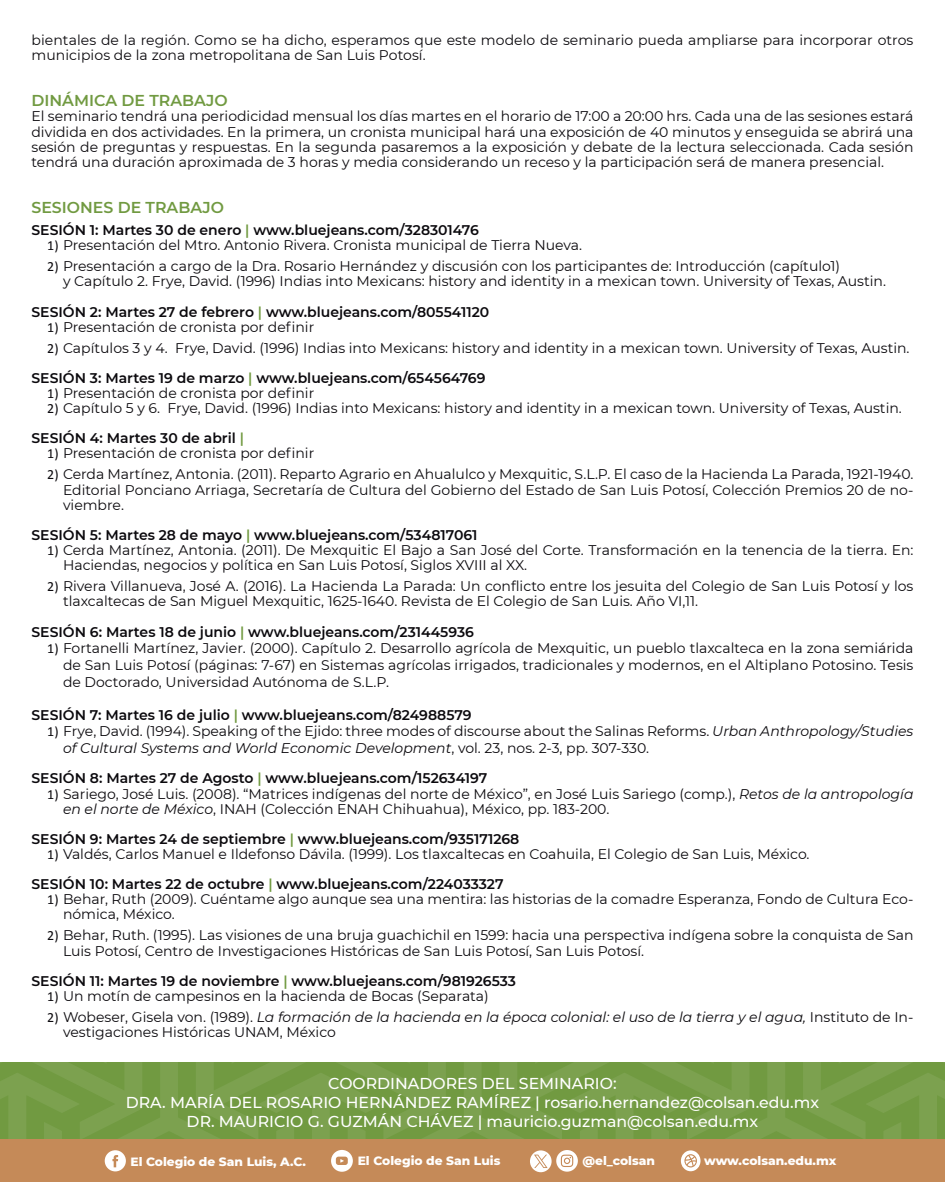
<style>
.page{position:relative;width:945px;height:1182px;background:#fff}
.page>*{position:absolute;margin:0;border:0;box-sizing:border-box;transform-origin:0 0}
.t1{font:500 15.75px/18.9px "Montserrat";color:#fff;text-align:center}
.t2{font:600 15.75px "Montserrat";color:#719a41}
.t3{font:14px/15.1px "Montserrat";color:#0b090d}
.t4{font:600 14px "Montserrat";color:#0b090d}
.t5{font:800 12.25px "Montserrat";color:#fff}
.s1{color:#719a41}
.s2{font-family:"Calibri"}
.s3{font-weight:600}
.s4{font-weight:600;color:#719a41}
.s5{font-style:italic}
</style>
<div class="page">
<img style="left:0;top:1062px;width:945px;height:77px">
<div style="left:0;top:1139px;width:945px;height:42px;background:#c58a58"></div>
<svg style="left:105px;top:1150px;width:21px;height:21px"></svg>
<svg style="left:556px;top:1150px;width:22px;height:21px"></svg>
<svg style="left:681px;top:1150px;width:20px;height:21px"></svg>
<svg style="left:331px;top:1149px;width:22px;height:22px"></svg>
<svg style="left:336px;top:1156px;width:12px;height:8px"></svg>
<svg style="left:530px;top:1150px;width:22px;height:21px"></svg>
<svg style="left:534px;top:1154px;width:14px;height:13px"></svg>
<p class="t3" style="left:32px;top:32px;width:884px">bientales de la región. Como se ha dicho, esperamos que este modelo de seminario pueda ampliarse para incorporar otros municipios de la zona metropolitana de San Luis Potosí.</p>
<p class="t2" style="left:32px;top:90px;width:198px">DINÁMICA DE TRABAJO</p>
<p class="t3" style="left:32px;top:108px;width:884px;text-align:justify">El seminario tendrá una periodicidad mensual los días martes en el horario de 17:00 a 20:00 hrs. Cada una de las sesiones estará dividida en dos actividades. En la primera, un cronista municipal hará una exposición de 40 minutos y enseguida se abrirá una sesión de preguntas y respuestas. En la segunda pasaremos a la exposición y debate de la lectura seleccionada. Cada sesión tendrá una duración aproximada de 3 horas y media considerando un receso y la participación será de manera presencial.</p>
<p class="t2" style="left:32px;top:196px;width:194px">SESIONES DE TRABAJO</p>
<p class="t4" style="left:32px;top:220px;width:449px">SESIÓN 1: Martes 30 de enero <span class="s1">|</span> www.bluejeans.com/328301476</p>
<p class="t3" style="left:47px;top:237px;width:536px"><span class="s2">1)</span> Presentación del Mtro. Antonio Rivera. Cronista municipal de Tierra Nueva.</p>
<p class="t3" style="left:63px;top:258px;width:825px;text-indent:-16px"><span class="s2">2)</span> Presentación a cargo de la Dra. Rosario Hernández y discusión con los participantes de: Introducción (capítulo1)<br>y Capítulo 2. Frye, David. (1996) Indias into Mexicans: history and identity in a mexican town. University of Texas, Austin.</p>
<p class="t4" style="left:32px;top:301px;width:459px">SESIÓN 2: Martes 27 de febrero <span class="s1">|</span> www.bluejeans.com/805541120</p>
<p class="t3" style="left:47px;top:318px;width:269px"><span class="s2">1)</span> Presentación de cronista por definir</p>
<p class="t3" style="left:32px;top:332px;width:880px;line-height:30.2px;text-indent:16px"><span class="s2">2)</span> Capítulos 3 y 4. Frye, David. (1996) Indias into Mexicans: history and identity in a mexican town. University of Texas, Austin.<br><span class="s3">SESIÓN 3: Martes 19 de marzo</span> <span class="s4">|</span> <span class="s3">www.bluejeans.com/654564769</span></p>
<p class="t3" style="left:47px;top:385px;width:269px"><span class="s2">1)</span> Presentación de cronista por definir</p>
<p class="t3" style="left:32px;top:392px;width:872px;line-height:30.2px;text-indent:16px"><span class="s2">2)</span> Capítulo 5 y 6. Frye, David. (1996) Indias into Mexicans: history and identity in a mexican town. University of Texas, Austin.<br><span class="s3">SESIÓN 4: Martes 30 de abril</span> <span class="s4">|</span></p>
<p class="t3" style="left:47px;top:445px;width:269px"><span class="s2">1)</span> Presentación de cronista por definir</p>
<p class="t3" style="left:63px;top:466px;width:852px;text-align:justify;text-indent:-16px"><span class="s2">2)</span> Cerda Martínez, Antonia. (2011). Reparto Agrario en Ahualulco y Mexquitic, S.L.P. El caso de la Hacienda La Parada, 1921-1940.<br>Editorial Ponciano Arriaga, Secretaría de Cultura del Gobierno del Estado de San Luis Potosí, Colección Premios 20 de no&shy;viembre.</p>
<p class="t4" style="left:32px;top:525px;width:448px">SESIÓN 5: Martes 28 de mayo <span class="s1">|</span> www.bluejeans.com/534817061</p>
<p class="t3" style="left:63px;top:542px;width:852px;text-indent:-16px"><span class="s2">1)</span> Cerda Martínez, Antonia. (2011). De Mexquitic El Bajo a San José del Corte. Transformación en la tenencia de la tierra. En:<br>Haciendas, negocios y política en San Luis Potosí, Siglos XVIII al XX.</p>
<p class="t3" style="left:63px;top:578px;width:852px;text-indent:-16px"><span class="s2">2)</span> Rivera Villanueva, José A. (2016). La Hacienda La Parada: Un conflicto entre los jesuita del Colegio de San Luis Potosí y los tlaxcaltecas de San Miguel Mexquitic, 1625-1640. Revista de El Colegio de San Luis. Año VI,11.</p>
<p class="t4" style="left:32px;top:621px;width:444px">SESIÓN 6: Martes 18 de junio <span class="s1">|</span> www.bluejeans.com/231445936</p>
<p class="t3" style="left:63px;top:639px;width:852px;line-height:16.8px;text-align:justify;text-indent:-16px"><span class="s2">1)</span> Fortanelli Martínez, Javier. (2000). Capítulo 2. Desarrollo agrícola de Mexquitic, un pueblo tlaxcalteca en la zona semiárida de San Luis Potosí (páginas: 7-67) en Sistemas agrícolas irrigados, tradicionales y modernos, en el Altiplano Potosino. Tesis de Doctorado, Universidad Autónoma de S.L.P.</p>
<p class="t4" style="left:32px;top:704px;width:442px">SESIÓN 7: Martes 16 de julio <span class="s1">|</span> www.bluejeans.com/824988579</p>
<p class="t3" style="left:63px;top:722px;width:852px;line-height:16.8px;text-indent:-16px"><span class="s2">1)</span> Frye, David. (1994). Speaking of the Ejido: three modes of discourse about the Salinas Reforms. <span class="s5">Urban Anthropology/Studies of Cultural Systems and World Economic Development</span>, vol. 23, nos. 2-3, pp. 307-330.</p>
<p class="t4" style="left:32px;top:768px;width:457px">SESIÓN 8: Martes 27 de Agosto <span class="s1">|</span> www.bluejeans.com/152634197</p>
<p class="t3" style="left:63px;top:785px;width:852px;text-indent:-16px"><span class="s2">1)</span> Sariego, José Luis. (2008). “Matrices indígenas del norte de México”, en José Luis Sariego (comp.), <span class="s5">Retos de la antropología en el norte de México</span>, INAH (Colección ENAH Chihuahua), México, pp. 183-200.</p>
<p class="t4" style="left:32px;top:828px;width:489px">SESIÓN 9: Martes 24 de septiembre <span class="s1">|</span> www.bluejeans.com/935171268</p>
<p class="t3" style="left:32px;top:838px;width:780px;line-height:30.2px;text-indent:16px"><span class="s2">1)</span> Valdés, Carlos Manuel e Ildefonso Dávila. (1999). Los tlaxcaltecas en Coahuila, El Colegio de San Luis, México.<br><span class="s3">SESIÓN 10: Martes 22 de octubre</span> <span class="s4">|</span> <span class="s3">www.bluejeans.com/224033327</span></p>
<p class="t3" style="left:63px;top:891px;width:852px;text-indent:-16px"><span class="s2">1)</span> Behar, Ruth (2009). Cuéntame algo aunque sea una mentira: las historias de la comadre Esperanza, Fondo de Cultura Eco&shy;nómica, México.</p>
<p class="t3" style="left:63px;top:927px;width:852px;text-indent:-16px"><span class="s2">2)</span> Behar, Ruth. (1995). Las visiones de una bruja guachichil en 1599: hacia una perspectiva indígena sobre la conquista de San<br>Luis Potosí, Centro de Investigaciones Históricas de San Luis Potosí, San Luis Potosí.</p>
<p class="t4" style="left:32px;top:970px;width:486px">SESIÓN 11: Martes 19 de noviembre <span class="s1">|</span> www.bluejeans.com/981926533</p>
<p class="t3" style="left:47px;top:987px;width:443px"><span class="s2">1)</span> Un motín de campesinos en la hacienda de Bocas (Separata)</p>
<p class="t3" style="left:63px;top:1008px;width:852px;text-indent:-16px"><span class="s2">2)</span> Wobeser, Gisela von. (1989). <span class="s5">La formación de la hacienda en la época colonial: el uso de la tierra y el agua,</span> Instituto de In&shy;vestigaciones Históricas UNAM, México</p>
<p class="t1" style="left:126px;top:1073px;width:695px">COORDINADORES DEL SEMINARIO:<br>DRA. MARÍA DEL ROSARIO HERNÁNDEZ RAMÍREZ | rosario.hernandez@colsan.edu.mx<br>DR. MAURICIO G. GUZMÁN CHÁVEZ | mauricio.guzman@colsan.edu.mx</p>
<p class="t5" style="left:130px;top:1152px;width:177px">El Colegio de San Luis, A.C.</p>
<p class="t5" style="left:358px;top:1151px;width:144px">El Colegio de San Luis</p>
<p class="t5" style="left:583px;top:1151px;width:74px">@el_colsan</p>
<p class="t5" style="left:704px;top:1151px;width:134px">www.colsan.edu.mx</p>
</div>
